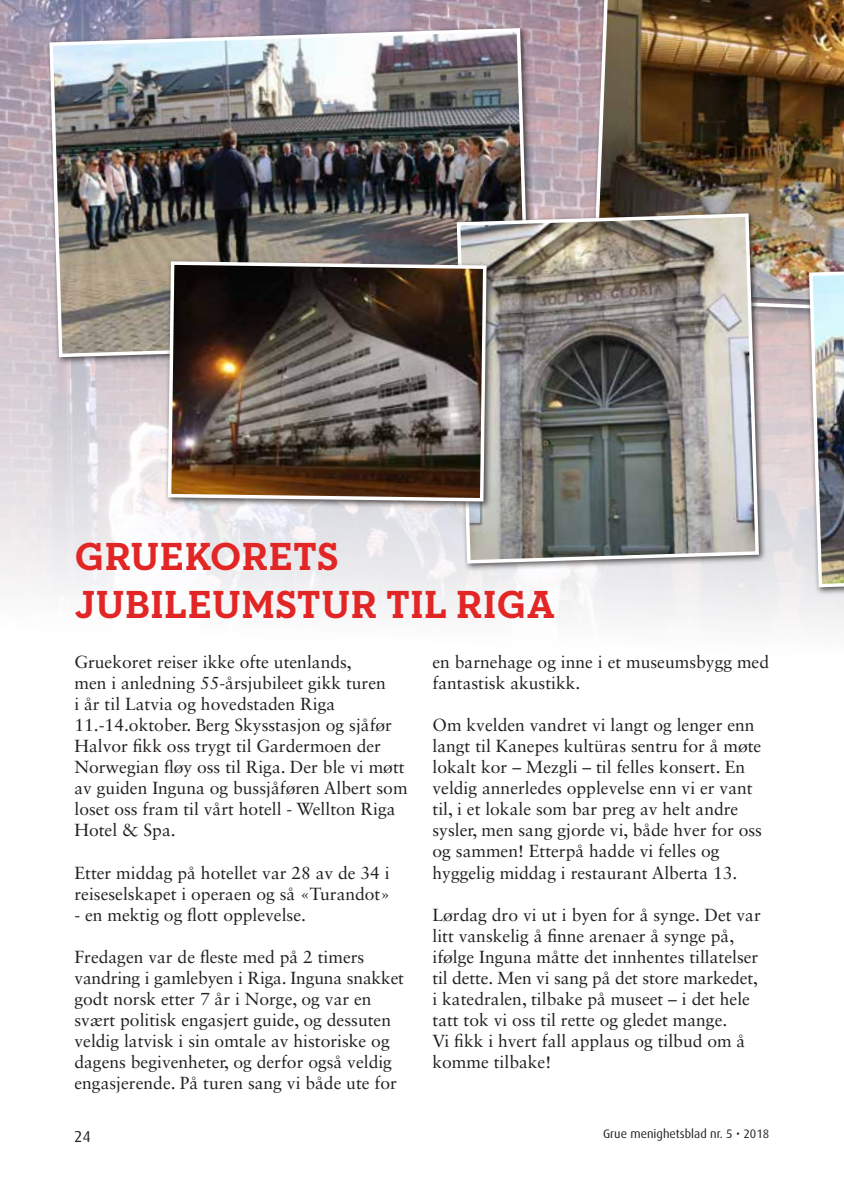
<style>
.page{position:relative;width:844px;height:1191px;background:#fff}
.page>*{position:absolute;margin:0;border:0;box-sizing:border-box;transform-origin:0 0}
.t1{font:700 39.9px/47.8px "Neutraface Slab Text";letter-spacing:.01em;color:#e22525}
.t2{font:17.5px/21px "Sabon LT Std";color:#231f20}
.t3{font:15.75px "Dax";color:#231f20}
.t4{font:12.25px "Dax";color:#231f20}
</style>
<div class="page">
<img style="left:0;top:0;width:843px;height:627px">
<img style="left:48px;top:26px;width:483px;height:333px">
<img style="left:590px;top:0;width:253px;height:318px">
<div style="left:453px;top:210px;width:313px;height:362px;background:#231f20;opacity:.75"></div>
<img style="left:455px;top:212px;width:305px;height:353px">
<div style="left:805px;top:256px;width:38px;height:339px;background:#231f20;opacity:.75"></div>
<img style="left:807px;top:258px;width:36px;height:331px">
<div style="left:164px;top:258px;width:330px;height:251px;background:#231f20;opacity:.75"></div>
<img style="left:166px;top:259px;width:322px;height:244px">
<h1 class="t1" style="left:75px;top:532px;width:481px">GRUEKORETS<br>JUBILEUMSTUR TIL RIGA</h1>
<p class="t2" style="left:74px;top:651px;width:334px">Gruekoret reiser ikke ofte utenlands,<br>men i anledning 55-årsjubileet gikk turen<br>i år til Latvia og hovedstaden Riga 11.-14.oktober. Berg Skysstasjon og sjåfør Halvor fikk oss trygt til Gardermoen der Norwegian fløy oss til Riga. Der ble vi møtt av guiden Inguna og bussjåføren Albert som loset oss fram til vårt hotell - Wellton Riga Hotel &amp; Spa.</p>
<p class="t2" style="left:74px;top:861px;width:317px">Etter middag på hotellet var 28 av de 34 i reiseselskapet i operaen og så «Turandot»</p>
<p class="t2" style="left:74px;top:903px;width:233px">- en mektig og flott opplevelse.</p>
<p class="t2" style="left:74px;top:945px;width:331px">Fredagen var de fleste med på 2 timers vandring i gamlebyen i Riga. Inguna snakket godt norsk etter 7 år i Norge, og var en svært politisk engasjert guide, og dessuten veldig latvisk i sin omtale av historiske og dagens begivenheter, og derfor også veldig engasjerende. På turen sang vi både ute for</p>
<p class="t2" style="left:432px;top:651px;width:338px">en barnehage og inne i et museumsbygg med fantastisk akustikk.</p>
<p class="t2" style="left:432px;top:714px;width:331px">Om kvelden vandret vi langt og lenger enn langt til Kanepes kultüras sentru for å møte lokalt kor – Mezgli – til felles konsert. En veldig annerledes opplevelse enn vi er vant til, i et lokale som bar preg av helt andre sysler, men sang gjorde vi, både hver for oss og sammen! Etterpå hadde vi felles og hyggelig middag i restaurant Alberta 13.</p>
<p class="t2" style="left:432px;top:903px;width:330px">Lørdag dro vi ut i byen for å synge. Det var litt vanskelig å finne arenaer å synge på, ifølge Inguna måtte det innhentes tillatelser til dette. Men vi sang på det store markedet, i katedralen, tilbake på museet – i det hele tatt tok vi oss til rette og gledet mange.<br>Vi fikk i hvert fall applaus og tilbud om å komme tilbake!</p>
<p class="t3" style="left:74px;top:1127px;width:18px">24</p>
<p class="t4" style="left:603px;top:1127px;width:168px">Grue menighetsblad nr. 5 • 2018</p>
</div>
